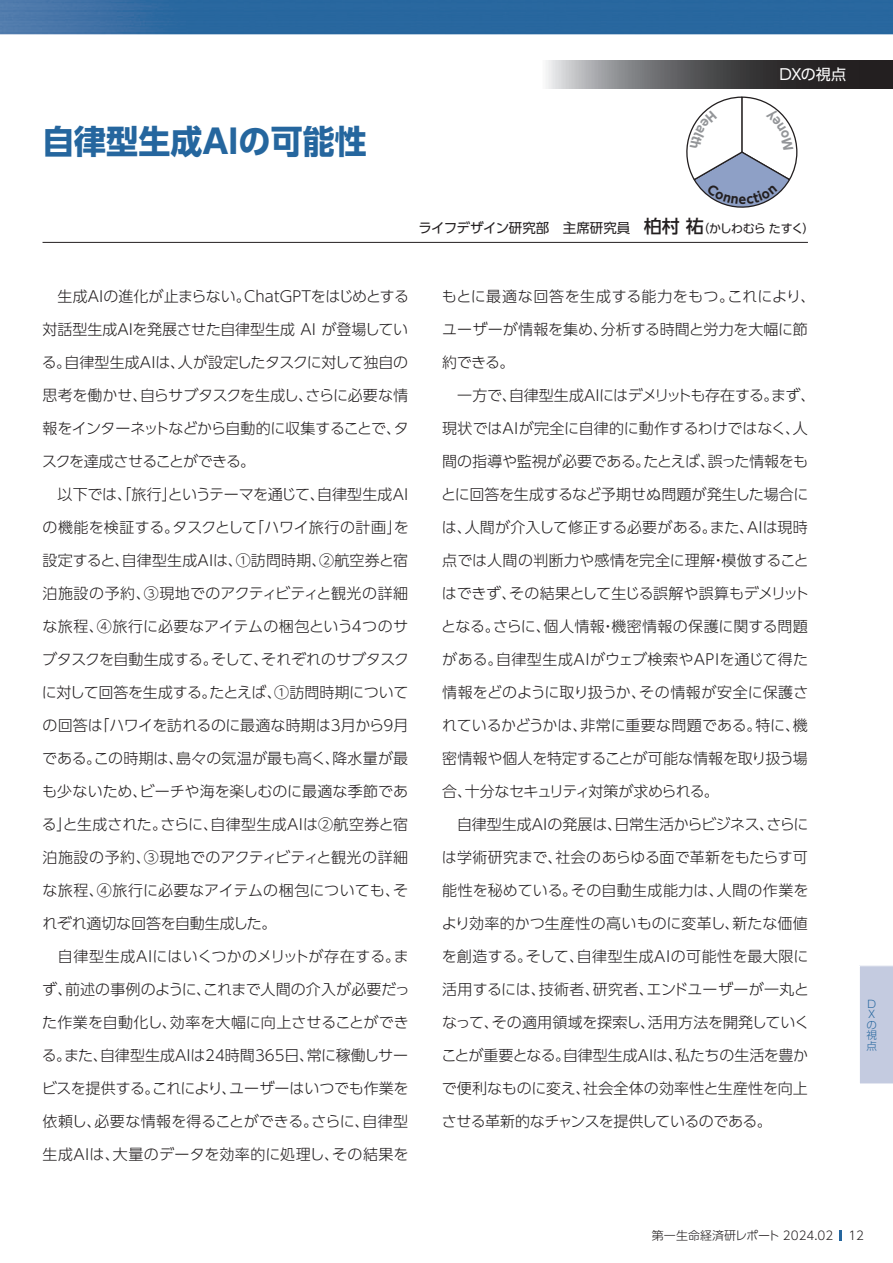
<style>
.page{position:relative;width:893px;height:1263px;background:#fff}
.page>*{position:absolute;margin:0;border:0;box-sizing:border-box;transform-origin:0 0}
.t1{font:700 33px "UD Shin Go Pro";color:#25669e}
.t2{font:300 15px/33px "UD Shin Go Pro";color:#231f20}
.t3{font:300 15px "UD Shin Go Pro";letter-spacing:.025em;color:#231f20}
.t4{font:300 15px "UD Shin Go Pro";letter-spacing:-.02em;color:#231f20}
.t5{font:300 15px "UD Shin Go Pro";letter-spacing:.035em;color:#231f20}
.t6{font:300 15px "UD Shin Go Pro";letter-spacing:.02em;color:#231f20}
.t7{font:300 15px "UD Shin Go Pro";letter-spacing:-.04em;color:#231f20}
.t8{font:300 15px "UD Shin Go Pro";letter-spacing:-.025em;color:#231f20}
.t9{font:300 15px "UD Shin Go Pro";letter-spacing:.03em;color:#231f20}
.t10{font:300 15px "UD Shin Go Pro";letter-spacing:-.045em;color:#231f20}
.t11{font:15px "UD Shin Go Pro";letter-spacing:-.01em;color:#fff}
.t12{font:13.5px "UD Shin Go Pro";color:#231f20}
.t13{font:300 12px "UD Shin Go Pro";color:#231f20}
.t14{font:300 10.5px/10.5px "UD Shin Go Pro";color:#25669e}
.s1{font-weight:500;font-size:18px}
.s2{font-size:12px}
</style>
<div class="page">
<img style="left:0;top:0;width:893px;height:34px">
<svg style="left:839px;top:1230px;width:3px;height:11px"></svg>
<svg style="left:546px;top:61px;width:347px;height:27px;background:#5b5a5c"></svg>
<hr style="left:43px;top:242px;width:765px;height:1px;background:#231f20">
<div style="left:859px;top:965px;width:34px;height:119px;background:#c4cbe0"></div>
<svg style="left:686px;top:97px;width:112px;height:111px"></svg>
<h1 class="t1" style="left:42px;top:115px;width:326px">自律型生成AIの可能性</h1>
<p class="t11" style="left:779px;top:62px;width:68px">DXの視点</p>
<p class="t12" style="left:419px;top:217px;width:397px">ライフデザイン研究部　主席研究員　<span class="s1">柏村 祐</span><span class="s2">（かしわむら たすく）</span></p>
<p class="t2" style="left:43px;top:280px;width:368px">　生成AIの進化が止まらない。ChatGPTをはじめとする</p>
<p class="t2" style="left:43px;top:313px;width:367px">対話型生成AIを発展させた自律型生成 AI が登場してい</p>
<p class="t2" style="left:42px;top:346px;width:368px">る。自律型生成AIは、人が設定したタスクに対して独自の</p>
<p class="t2" style="left:43px;top:379px;width:367px">思考を働かせ、自らサブタスクを生成し、さらに必要な情</p>
<p class="t7" style="left:43px;top:416px;width:368px">報をインターネットなどから自動的に収集することで、タ</p>
<p class="t10" style="left:42px;top:449px;width:215px">スクを達成させることができる。</p>
<p class="t2" style="left:43px;top:478px;width:367px">　以下では、「旅行」というテーマを通じて、自律型生成AI</p>
<p class="t2" style="left:43px;top:511px;width:368px">の機能を検証する。タスクとして「ハワイ旅行の計画」を</p>
<p class="t2" style="left:43px;top:544px;width:367px">設定すると、自律型生成AIは、①訪問時期、②航空券と宿</p>
<p class="t3" style="left:43px;top:581px;width:367px">泊施設の予約、③現地でのアクティビティと観光の詳細</p>
<p class="t6" style="left:42px;top:614px;width:367px">な旅程、④旅行に必要なアイテムの梱包という4つのサ</p>
<p class="t2" style="left:42px;top:643px;width:368px">ブタスクを自動生成する。そして、それぞれのサブタスク</p>
<p class="t4" style="left:42px;top:680px;width:368px">に対して回答を生成する。たとえば、①訪問時期について</p>
<p class="t2" style="left:43px;top:709px;width:368px">の回答は「ハワイを訪れるのに最適な時期は3月から9月</p>
<p class="t2" style="left:42px;top:742px;width:367px">である。この時期は、島々の気温が最も高く、降水量が最も少ないため、ビーチや海を楽しむのに最適な季節であ</p>
<p class="t2" style="left:42px;top:808px;width:368px">る」と生成された。さらに、自律型生成AIは②航空券と宿</p>
<p class="t3" style="left:43px;top:845px;width:367px">泊施設の予約、③現地でのアクティビティと観光の詳細</p>
<p class="t2" style="left:42px;top:874px;width:367px">な旅程、④旅行に必要なアイテムの梱包についても、そ</p>
<p class="t2" style="left:42px;top:907px;width:235px">れぞれ適切な回答を自動生成した。</p>
<p class="t3" style="left:43px;top:944px;width:368px">　自律型生成AIにはいくつかのメリットが存在する。ま</p>
<p class="t2" style="left:42px;top:973px;width:369px">ず、前述の事例のように、これまで人間の介入が必要だっ</p>
<p class="t2" style="left:42px;top:1006px;width:368px">た作業を自動化し、効率を大幅に向上させることができ</p>
<p class="t2" style="left:42px;top:1039px;width:368px">る。また、自律型生成AIは24時間365日、常に稼働しサー</p>
<p class="t2" style="left:42px;top:1072px;width:368px">ビスを提供する。これにより、ユーザーはいつでも作業を</p>
<p class="t2" style="left:43px;top:1105px;width:367px">依頼し、必要な情報を得ることができる。さらに、自律型</p>
<p class="t5" style="left:43px;top:1142px;width:368px">生成AIは、大量のデータを効率的に処理し、その結果を</p>
<p class="t9" style="left:442px;top:284px;width:375px">もとに最適な回答を生成する能力をもつ。これにより、</p>
<p class="t2" style="left:442px;top:313px;width:367px">ユーザーが情報を集め、分析する時間と労力を大幅に節</p>
<p class="t2" style="left:442px;top:346px;width:74px">約できる。</p>
<p class="t2" style="left:442px;top:379px;width:375px">　一方で、自律型生成AIにはデメリットも存在する。まず、</p>
<p class="t2" style="left:442px;top:412px;width:367px">現状ではAIが完全に自律的に動作するわけではなく、人</p>
<p class="t2" style="left:442px;top:445px;width:367px">間の指導や監視が必要である。たとえば、誤った情報をも</p>
<p class="t2" style="left:441px;top:478px;width:369px">とに回答を生成するなど予期せぬ問題が発生した場合に</p>
<p class="t2" style="left:442px;top:511px;width:367px">は、人間が介入して修正する必要がある。また、AIは現時</p>
<p class="t2" style="left:442px;top:544px;width:368px">点では人間の判断力や感情を完全に理解・模倣すること</p>
<p class="t8" style="left:442px;top:581px;width:369px">はできず、その結果として生じる誤解や誤算もデメリット</p>
<p class="t3" style="left:441px;top:614px;width:368px">となる。さらに、個人情報・機密情報の保護に関する問題</p>
<p class="t3" style="left:442px;top:647px;width:367px">がある。自律型生成AIがウェブ検索やAPIを通じて得た</p>
<p class="t2" style="left:442px;top:676px;width:368px">情報をどのように取り扱うか、その情報が安全に保護さ</p>
<p class="t2" style="left:442px;top:709px;width:367px">れているかどうかは、非常に重要な問題である。特に、機</p>
<p class="t2" style="left:442px;top:742px;width:367px">密情報や個人を特定することが可能な情報を取り扱う場合、十分なセキュリティ対策が求められる。</p>
<p class="t2" style="left:442px;top:808px;width:368px">　自律型生成AIの発展は、日常生活からビジネス、さらに</p>
<p class="t2" style="left:442px;top:841px;width:367px">は学術研究まで、社会のあらゆる面で革新をもたらす可</p>
<p class="t6" style="left:442px;top:878px;width:368px">能性を秘めている。その自動生成能力は、人間の作業を</p>
<p class="t2" style="left:442px;top:907px;width:368px">より効率的かつ生産性の高いものに変革し、新たな価値</p>
<p class="t5" style="left:442px;top:944px;width:368px">を創造する。そして、自律型生成AIの可能性を最大限に</p>
<p class="t3" style="left:442px;top:977px;width:368px">活用するには、技術者、研究者、エンドユーザーが一丸と</p>
<p class="t2" style="left:442px;top:1006px;width:369px">なって、その適用領域を探索し、活用方法を開発していく</p>
<p class="t4" style="left:441px;top:1043px;width:368px">ことが重要となる。自律型生成AIは、私たちの生活を豊か</p>
<p class="t2" style="left:442px;top:1072px;width:367px">で便利なものに変え、社会全体の効率性と生産性を向上</p>
<p class="t7" style="left:442px;top:1109px;width:331px">させる革新的なチャンスを提供しているのである。</p>
<p class="t14" style="left:866px;top:998px;width:12px">Ｄ<br>Ｘの視点</p>
<p class="t13" style="left:652px;top:1225px;width:214px">第一生命経済研レポート 2024.02 12</p>
</div>
